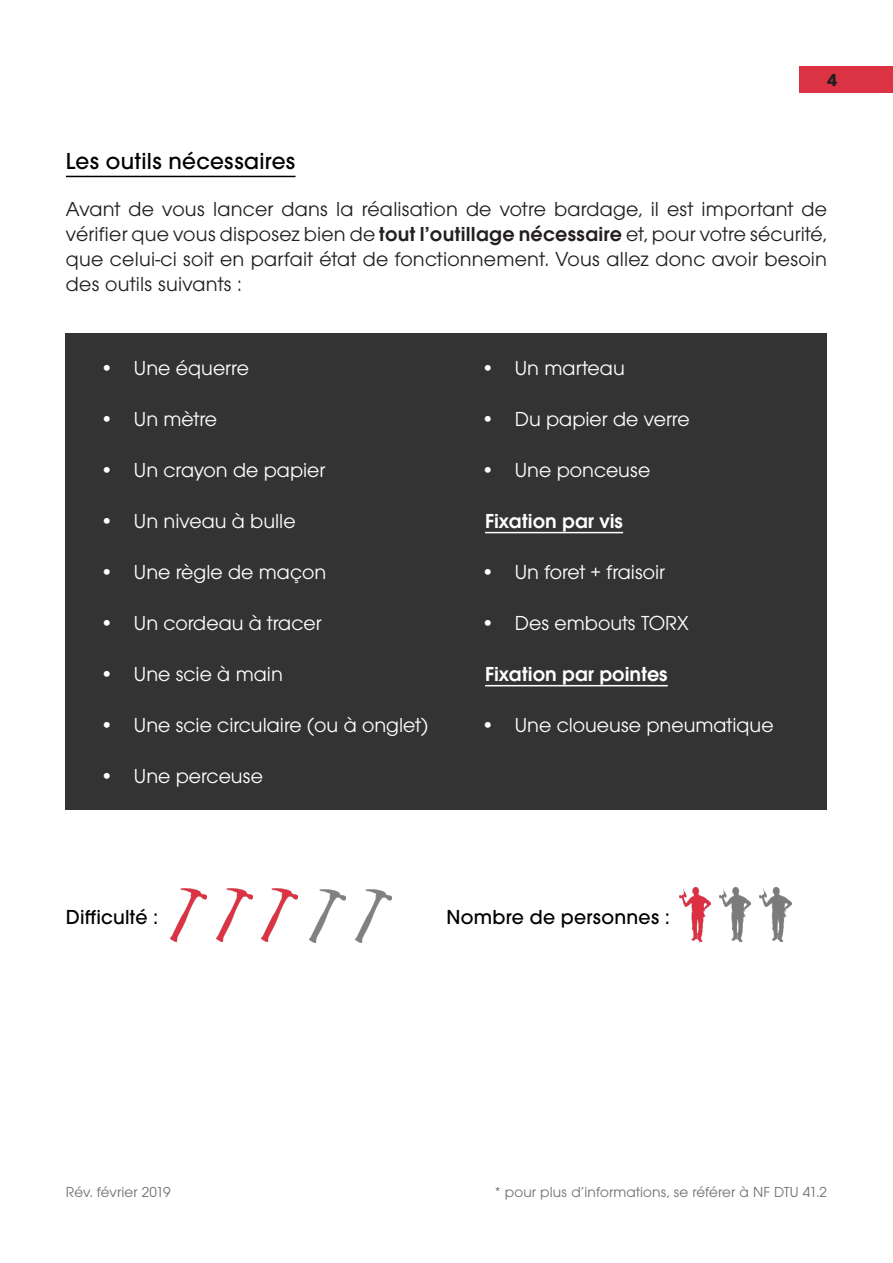
<style>
.page{position:relative;width:893px;height:1263px;background:#fff}
.page>*{position:absolute;margin:0;border:0;box-sizing:border-box;transform-origin:0 0}
.t1{font:500 24px "Avalon";letter-spacing:.01em;color:#000}
.t2{font:21px "Avalon";color:#fff}
.t3{font:21px/25.2px "Avalon";letter-spacing:.01em;color:#231f20;text-align:justify}
.t4{font:600 21px "Avalon";color:#fff}
.t5{font:500 21px "Avalon";letter-spacing:.01em;color:#000}
.t6{font:700 18px "Avalon";color:#231f20}
.t7{font:15px "Avalon";letter-spacing:.01em;color:#707070}
.s1{font-weight:600}
</style>
<div class="page">
<hr style="left:66px;top:176px;width:230px;height:1px;background:#000">
<div style="left:66px;top:333px;width:761px;height:476px;background:#333"></div>
<hr style="left:485px;top:532px;width:138px;height:1px;background:#fff">
<hr style="left:485px;top:685px;width:183px;height:1px;background:#fff">
<div style="left:799px;top:66px;width:94px;height:27px;background:#db3343"></div>
<img style="left:171px;top:888px;width:36px;height:53px">
<img style="left:216px;top:888px;width:36px;height:53px">
<img style="left:262px;top:888px;width:35px;height:53px">
<img style="left:309px;top:889px;width:36px;height:53px">
<img style="left:356px;top:889px;width:36px;height:53px">
<img style="left:679px;top:887px;width:31px;height:54px">
<img style="left:719px;top:887px;width:32px;height:54px">
<img style="left:760px;top:887px;width:31px;height:54px">
<p class="t6" style="left:827px;top:69px;width:11px">4</p>
<p class="t1" style="left:66px;top:147px;width:231px">Les outils nécessaires</p>
<p class="t3" style="left:66px;top:196px;width:763px">Avant de vous lancer dans la réalisation de votre bardage, il est important de vérifier que vous disposez bien de <span class="s1">tout l’outillage nécessaire</span> et, pour votre sécurité, que celui-ci soit en parfait état de fonctionnement. Vous allez donc avoir besoin des outils suivants :</p>
<p class="t2" style="left:100px;top:356px;width:151px">• Une équerre</p>
<p class="t2" style="left:481px;top:356px;width:146px">• Un marteau</p>
<p class="t2" style="left:100px;top:407px;width:119px">• Un mètre</p>
<p class="t2" style="left:481px;top:407px;width:210px">• Du papier de verre</p>
<p class="t2" style="left:100px;top:458px;width:227px">• Un crayon de papier</p>
<p class="t2" style="left:481px;top:458px;width:171px">• Une ponceuse</p>
<p class="t2" style="left:100px;top:509px;width:197px">• Un niveau à bulle</p>
<p class="t4" style="left:485px;top:509px;width:140px">Fixation par vis</p>
<p class="t2" style="left:100px;top:560px;width:228px">• Une règle de maçon</p>
<p class="t2" style="left:481px;top:560px;width:186px">• Un foret + fraisoir</p>
<p class="t2" style="left:100px;top:611px;width:223px">• Un cordeau à tracer</p>
<p class="t2" style="left:481px;top:611px;width:209px">• Des embouts TORX</p>
<p class="t2" style="left:100px;top:662px;width:184px">• Une scie à main</p>
<p class="t4" style="left:485px;top:662px;width:184px">Fixation par pointes</p>
<p class="t2" style="left:100px;top:713px;width:330px">• Une scie circulaire (ou à onglet)</p>
<p class="t2" style="left:481px;top:713px;width:294px">• Une cloueuse pneumatique</p>
<p class="t2" style="left:100px;top:764px;width:165px">• Une perceuse</p>
<p class="t5" style="left:66px;top:904px;width:94px">Difficulté :</p>
<p class="t5" style="left:446px;top:904px;width:225px">Nombre de personnes :</p>
<p class="t7" style="left:66px;top:1183px;width:106px">Rév. février 2019</p>
<p class="t7" style="left:495px;top:1183px;width:334px">* pour plus d’informations, se référer à NF DTU 41.2</p>
</div>
